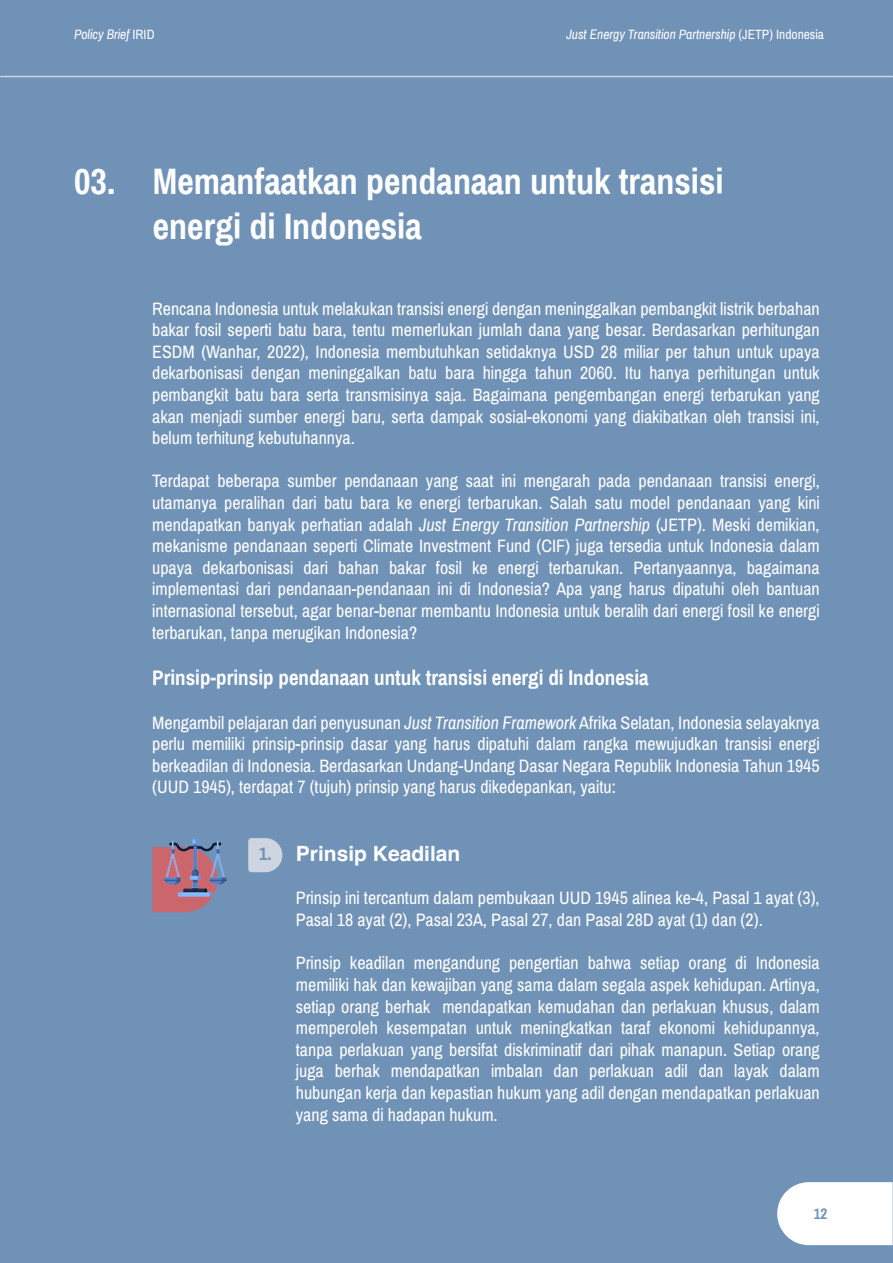
<style>
.page{position:relative;width:893px;height:1263px;background:#7092b7}
.page>*{position:absolute;margin:0;border:0;box-sizing:border-box;transform-origin:0 0}
.t1{font:700 36px/45px "Archivo Narrow";color:#fff}
.t2{font:700 21px "Archivo Narrow";color:#fff}
.t3{font:700 21px "Helvetica";color:#fff}
.t4{font:18px/21.6px "Archivo Narrow";color:#fff;text-align:justify}
.t5{font:700 18px "Archivo Narrow";color:#7092b7}
.t6{font:700 15px "Archivo Narrow";color:#7092b7}
.t7{font:italic 13.5px "Archivo Narrow";color:#fff}
.s1{font-style:normal}
.s2{font-style:italic}
</style>
<div class="page">
<svg style="left:777px;top:1182px;width:116px;height:63px"></svg>
<hr style="left:0;top:76px;width:893px;height:1px;background:#ced5e0">
<svg style="left:248px;top:838px;width:34px;height:34px"></svg>
<svg style="left:152px;top:847px;width:61px;height:65px"></svg>
<img style="left:165px;top:838px;width:61px;height:58px">
<p class="t7" style="left:74px;top:26px;width:82px">Policy Brief <span class="s1">IRID</span></p>
<p class="t7" style="left:566px;top:26px;width:259px">Just Energy Transition Partnership <span class="s1">(JETP) Indonesia</span></p>
<h1 class="t1" style="left:153px;top:159px;width:572px;text-indent:-79px">03. Memanfaatkan pendanaan untuk transisi energi di Indonesia</h1>
<p class="t4" style="left:152px;top:298px;width:669px">Rencana Indonesia untuk melakukan transisi energi dengan meninggalkan pembangkit listrik berbahan bakar fosil seperti batu bara, tentu memerlukan jumlah dana yang besar. Berdasarkan perhitungan ESDM (Wanhar, 2022), Indonesia membutuhkan setidaknya USD 28 miliar per tahun untuk upaya dekarbonisasi dengan meninggalkan batu bara hingga tahun 2060. Itu hanya perhitungan untuk pembangkit batu bara serta transmisinya saja. Bagaimana pengembangan energi terbarukan yang akan menjadi sumber energi baru, serta dampak sosial-ekonomi yang diakibatkan oleh transisi ini, belum terhitung kebutuhannya.</p>
<p class="t4" style="left:152px;top:471px;width:669px">Terdapat beberapa sumber pendanaan yang saat ini mengarah pada pendanaan transisi energi, utamanya peralihan dari batu bara ke energi terbarukan. Salah satu model pendanaan yang kini mendapatkan banyak perhatian adalah <span class="s2">Just Energy Transition Partnership</span> (JETP). Meski demikian, mekanisme pendanaan seperti Climate Investment Fund (CIF) juga tersedia untuk Indonesia dalam upaya dekarbonisasi dari bahan bakar fosil ke energi terbarukan. Pertanyaannya, bagaimana implementasi dari pendanaan-pendanaan ini di Indonesia? Apa yang harus dipatuhi oleh bantuan internasional tersebut, agar benar-benar membantu Indonesia untuk beralih dari energi fosil ke energi terbarukan, tanpa merugikan Indonesia?</p>
<p class="t2" style="left:152px;top:665px;width:498px">Prinsip-prinsip pendanaan untuk transisi energi di Indonesia</p>
<p class="t4" style="left:152px;top:712px;width:669px">Mengambil pelajaran dari penyusunan <span class="s2">Just Transition Framework</span> Afrika Selatan, Indonesia selayaknya perlu memiliki prinsip-prinsip dasar yang harus dipatuhi dalam rangka mewujudkan transisi energi berkeadilan di Indonesia. Berdasarkan Undang-Undang Dasar Negara Republik Indonesia Tahun 1945 (UUD 1945), terdapat 7 (tujuh) prinsip yang harus dikedepankan, yaitu:</p>
<p class="t5" style="left:259px;top:843px;width:14px">1.</p>
<p class="t3" style="left:296px;top:841px;width:166px">Prinsip Keadilan</p>
<p class="t4" style="left:296px;top:886px;width:525px;line-height:22.5px">Prinsip ini tercantum dalam pembukaan UUD 1945 alinea ke-4, Pasal 1 ayat (3),<br>Pasal 18 ayat (2), Pasal 23A, Pasal 27, dan Pasal 28D ayat (1) dan (2).</p>
<p class="t4" style="left:296px;top:953px;width:525px">Prinsip keadilan mengandung pengertian bahwa setiap orang di Indonesia memiliki hak dan kewajiban yang sama dalam segala aspek kehidupan. Artinya, setiap orang berhak mendapatkan kemudahan dan perlakuan khusus, dalam memperoleh kesempatan untuk meningkatkan taraf ekonomi kehidupannya, tanpa perlakuan yang bersifat diskriminatif dari pihak manapun. Setiap orang juga berhak mendapatkan imbalan dan perlakuan adil dan layak dalam hubungan kerja dan kepastian hukum yang adil dengan mendapatkan perlakuan yang sama di hadapan hukum.</p>
<p class="t6" style="left:814px;top:1204px;width:15px">12</p>
</div>
